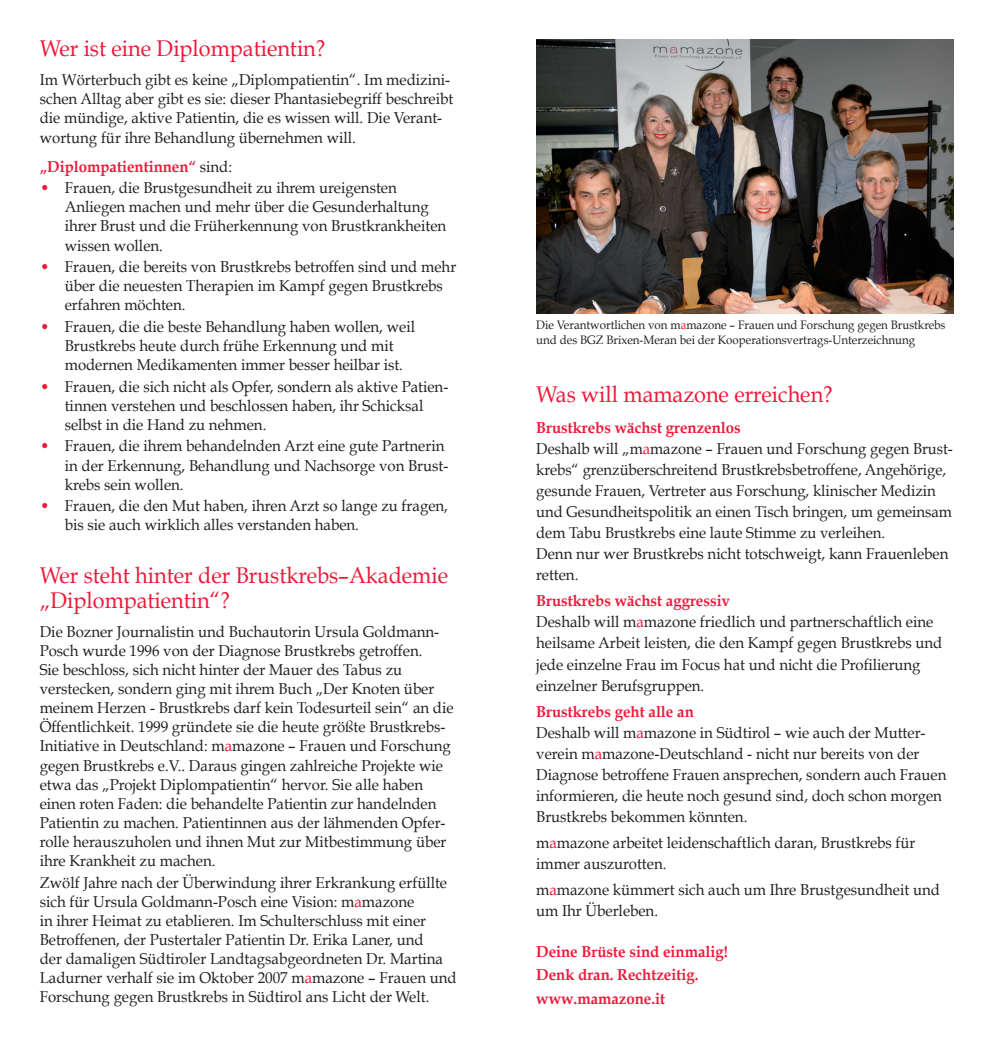
<style>
.page{position:relative;width:993px;height:1042px;background:#fff}
.page>*{position:absolute;margin:0;border:0;box-sizing:border-box;transform-origin:0 0}
.t1{font:22.75px/24.7px "Book Antiqua";color:#ed1a3a;scale:.95 1}
.t2{font:15.75px/19.1px "Book Antiqua";color:#231f20;scale:.95 1}
.t3{font:15.75px/21px "Book Antiqua";color:#231f20;scale:.94 1}
.t4{font:700 15.75px/23.4px "Book Antiqua";color:#ed1a3a;scale:.95 1}
.t5{font:12.25px/14.7px "Book Antiqua";color:#231f20;scale:.94 1}
.s1{font-weight:400;color:#231f20}
.s2{font-size:17.5px;color:#ed1a3a}
.s3{color:#ed1a3a}
.s4{font-weight:700;color:#ed1a3a}
</style>
<div class="page">
<img style="left:536px;top:40px;width:416px;height:273px">
<h1 class="t1" style="left:40px;top:37px;width:302px">Wer ist eine Diplompatientin?</h1>
<p class="t2" style="left:40px;top:71px;width:436px">Im Wörterbuch gibt es keine „Diplompatientin“. Im medizini&shy;schen Alltag aber gibt es sie: dieser Phantasiebegriff beschreibt die mündige, aktive Patientin, die es wissen will. Die Verant&shy;wortung für ihre Behandlung übernehmen will.</p>
<p class="t4" style="left:40px;top:155px;width:204px">„Diplompatientinnen“ <span class="s1">sind:</span></p>
<p class="t2" style="left:65px;top:179px;width:403px;text-indent:-25px"><span class="s2">•</span> Frauen, die Brustgesundheit zu ihrem ureigensten Anliegen machen und mehr über die Gesunderhaltung ihrer Brust und die Früherkennung von Brustkrankheiten wissen wollen.</p>
<p class="t2" style="left:65px;top:257px;width:413px;text-indent:-25px"><span class="s2">•</span> Frauen, die bereits von Brustkrebs betroffen sind und mehr über die neuesten Therapien im Kampf gegen Brustkrebs erfahren möchten.</p>
<p class="t2" style="left:65px;top:317px;width:370px;text-indent:-25px"><span class="s2">•</span> Frauen, die die beste Behandlung haben wollen, weil<br>Brustkrebs heute durch frühe Erkennung und mit modernen Medikamenten immer besser heilbar ist.</p>
<p class="t2" style="left:65px;top:377px;width:405px;text-indent:-25px"><span class="s2">•</span> Frauen, die sich nicht als Opfer, sondern als aktive Patien&shy;tinnen verstehen und beschlossen haben, ihr Schicksal selbst in die Hand zu nehmen.</p>
<p class="t2" style="left:65px;top:437px;width:405px;text-indent:-25px"><span class="s2">•</span> Frauen, die ihrem behandelnden Arzt eine gute Partnerin in der Erkennung, Behandlung und Nachsorge von Brust&shy;krebs sein wollen.</p>
<p class="t2" style="left:65px;top:497px;width:405px;text-indent:-25px"><span class="s2">•</span> Frauen, die den Mut haben, ihren Arzt so lange zu fragen, bis sie auch wirklich alles verstanden haben.</p>
<h1 class="t1" style="left:40px;top:563px;width:431px">Wer steht hinter der Brustkrebs–Akademie „Diplompatientin“?</h1>
<p class="t2" style="left:40px;top:622px;width:437px">Die Bozner Journalistin und Buchautorin Ursula Goldmann-Posch wurde 1996 von der Diagnose Brustkrebs getroffen.<br>Sie beschloss, sich nicht hinter der Mauer des Tabus zu verstecken, sondern ging mit ihrem Buch „Der Knoten über meinem Herzen - Brustkrebs darf kein Todesurteil sein“ an die Öffentlichkeit. 1999 gründete sie die heute größte Brustkrebs-Initiative in Deutschland: m<span class="s3">a</span>mazone – Frauen und Forschung gegen Brustkrebs e.V.. Daraus gingen zahlreiche Projekte wie etwa das „Projekt Diplompatientin“ hervor. Sie alle haben einen roten Faden: die behandelte Patientin zur handelnden Patientin zu machen. Patientinnen aus der lähmenden Opfer&shy;rolle herauszuholen und ihnen Mut zur Mitbestimmung über ihre Krankheit zu machen.</p>
<p class="t2" style="left:40px;top:873px;width:440px">Zwölf Jahre nach der Überwindung ihrer Erkrankung erfüllte sich für Ursula Goldmann-Posch eine Vision: m<span class="s3">a</span>mazone<br>in ihrer Heimat zu etablieren. Im Schulterschluss mit einer Betroffenen, der Pustertaler Patientin Dr. Erika Laner, und<br>der damaligen Südtiroler Landtagsabgeordneten Dr. Martina Ladurner verhalf sie im Oktober 2007 m<span class="s3">a</span>mazone – Frauen und Forschung gegen Brustkrebs in Südtirol ans Licht der Welt.</p>
<p class="t5" style="left:536px;top:318px;width:437px">Die Verantwortlichen von m<span class="s3">a</span>mazone – Frauen und Forschung gegen Brustkrebs und des BGZ Brixen-Meran bei der Kooperationsvertrags-Unterzeichnung</p>
<h1 class="t1" style="left:536px;top:383px;width:313px">Was will mamazone erreichen?</h1>
<p class="t3" style="left:536px;top:418px;width:444px"><span class="s4">Brustkrebs wächst grenzenlos<br></span>Deshalb will „m<span class="s3">a</span>mazone – Frauen und Forschung gegen Brust&shy;krebs“ grenzüberschreitend Brustkrebsbetroffene, Angehörige, gesunde Frauen, Vertreter aus Forschung, klinischer Medizin und Gesundheitspolitik an einen Tisch bringen, um gemeinsam dem Tabu Brustkrebs eine laute Stimme zu verleihen.<br>Denn nur wer Brustkrebs nicht totschweigt, kann Frauenleben retten.</p>
<p class="t2" style="left:536px;top:591px;width:429px;line-height:21px"><span class="s4">Brustkrebs wächst aggressiv<br></span>Deshalb will m<span class="s3">a</span>mazone friedlich und partnerschaftlich eine heilsame Arbeit leisten, die den Kampf gegen Brustkrebs und jede einzelne Frau im Focus hat und nicht die Profilierung einzelner Berufsgruppen.</p>
<p class="t2" style="left:536px;top:701px;width:433px;line-height:21px"><span class="s4">Brustkrebs geht alle an<br></span>Deshalb will m<span class="s3">a</span>mazone in Südtirol – wie auch der Mutter&shy;verein m<span class="s3">a</span>mazone-Deutschland - nicht nur bereits von der Diagnose betroffene Frauen ansprechen, sondern auch Frauen informieren, die heute noch gesund sind, doch schon morgen Brustkrebs bekommen könnten.</p>
<p class="t2" style="left:536px;top:832px;width:400px;line-height:21px">m<span class="s3">a</span>mazone arbeitet leidenschaftlich daran, Brustkrebs für immer auszurotten.</p>
<p class="t2" style="left:536px;top:879px;width:426px;line-height:21px">m<span class="s3">a</span>mazone kümmert sich auch um Ihre Brustgesundheit und um Ihr Überleben.</p>
<p class="t4" style="left:536px;top:940px;width:203px">Deine Brüste sind einmalig!<br>Denk dran. Rechtzeitig. www.mamazone.it</p>
</div>
